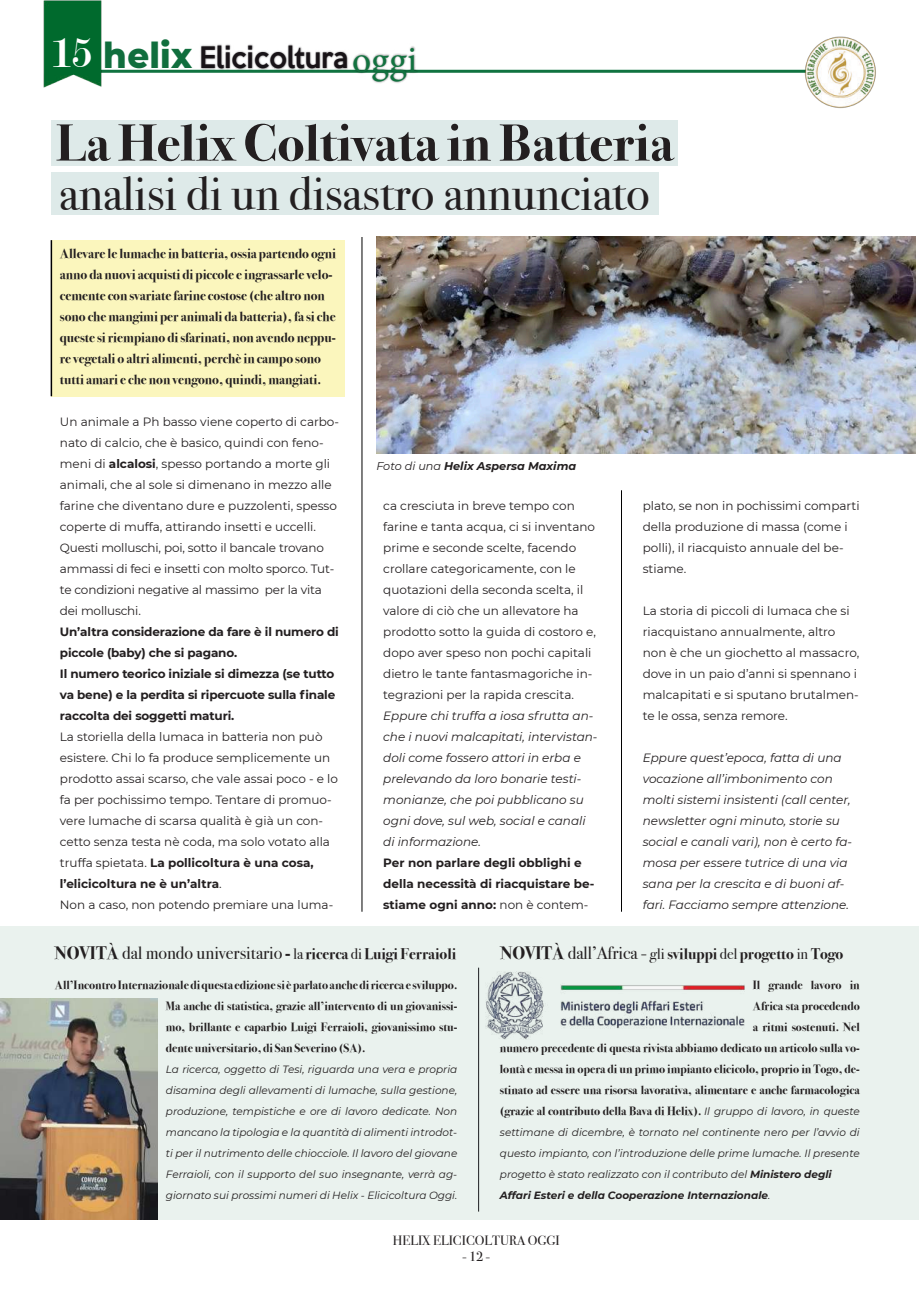
<style>
.page{position:relative;width:919px;height:1289px;background:#fff}
.page>*{position:absolute;margin:0;border:0;box-sizing:border-box;transform-origin:0 0}
.t1{font:700 52.35px "Bodoni Svty Two ITCTT";color:#231f20}
.t2{font:48.45px "Bodoni Svty Two ITCTT";color:#231f20}
.t3{font:500 27px "Keep Calm";letter-spacing:.005em;color:#181317;scale:.94 1}
.t4{font:18.15px "Bodoni Svty Two ITCTT";color:#231f20}
.t5{font:700 15.45px "Bodoni Svty Two ITCTT";color:#231f20}
.t6{font:700 13.5px/21px "Bodoni Svty Two ITCTT";color:#231f20}
.t7{font:13.5px "Bodoni Svty Two ITCTT";color:#231f20}
.t8{font:12px/21px "Montserrat";color:#231f20}
.t9{font:700 12px/21px "Bodoni Svty Two ITCTT";color:#231f20;text-align:justify}
.t10{font:italic 12px/21px "Montserrat";color:#231f20}
.t11{font:700 12px/21px "Montserrat";letter-spacing:-.015em;color:#231f20}
.t12{font:italic 700 11.25px "Montserrat";color:#231f20}
.t13{font:italic 10.5px/21px "Montserrat";color:#231f20;text-align:justify}
.s1{font-family:"Modern";font-weight:400;font-size:45px;color:#fff}
.s2{font-family:"Montserrat";font-weight:800;font-size:36px;color:#106e3d}
.s3{font-family:"Minion Pro";font-weight:400;font-size:37.5px;color:#11723f}
.s4{font-weight:700}
.s5{font-weight:400}
.s6{font-size:15.45px}
.s7{font-weight:700;font-size:15.45px}
.s8{font-size:18px}
.s9{font-weight:400;font-size:18px}
.s10{font-family:"Montserrat";font-weight:400;font-style:italic;font-size:10.5px}
</style>
<div class="page">
<hr style="left:48px;top:70px;width:773px;height:3px;background:#107340">
<img style="left:43px;top:0;width:58px;height:88px">
<img style="left:199px;top:44px;width:220px;height:39px">
<img style="left:804px;top:37px;width:72px;height:71px">
<hr style="left:361px;top:237px;width:1px;height:674px;background:#000001">
<hr style="left:621px;top:490px;width:1px;height:421px;background:#000001">
<div style="left:51px;top:240px;width:293px;height:156px;background:#fbf6bd"></div>
<hr style="left:51px;top:240px;width:1px;height:156px;background:#000001">
<div style="left:51px;top:120px;width:627px;height:46px;background:#deeae9"></div>
<div style="left:51px;top:172px;width:607px;height:42px;background:#deeae9"></div>
<img style="left:376px;top:237px;width:539px;height:216px">
<div style="left:0;top:926px;width:918px;height:293px;background:#eaf2ee"></div>
<img style="left:0;top:998px;width:157px;height:221px">
<hr style="left:478px;top:967px;width:1px;height:244px;background:#1d1f21">
<img style="left:485px;top:971px;width:260px;height:68px">
<h3 class="t3" style="left:51px;top:47px;width:391px"><span class="s1">15</span> <span class="s2">helix</span> Elicicoltura <span class="s3">oggi</span></h3>
<h1 class="t1" style="left:56px;top:112px;width:619px">La Helix Coltivata in Batteria</h1>
<h2 class="t2" style="left:59px;top:164px;width:592px">analisi di un disastro annunciato</h2>
<p class="t6" style="left:60px;top:243px;width:277px">Allevare le lumache in batteria, ossia partendo ogni anno da nuovi acquisti di piccole e ingrassarle velo&shy;cemente con svariate farine costose (che altro non sono che mangimi per animali da batteria), fa si che queste si riempiano di sfarinati, non avendo neppu&shy;re vegetali o altri alimenti, perchè in campo sono tutti amari e che non vengono, quindi, mangiati.</p>
<p class="t8" style="left:60px;top:411px;width:281px">Un animale a Ph basso viene coperto di carbo&shy;nato di calcio, che è basico, quindi con feno&shy;meni di <span class="s4">alcalosi</span>, spesso portando a morte gli animali, che al sole si dimenano in mezzo alle farine che diventano dure e puzzolenti, spesso coperte di muffa, attirando insetti e uccelli.<br>Questi molluschi, poi, sotto il bancale trovano ammassi di feci e insetti con molto sporco. Tut&shy;te condizioni negative al massimo per la vita dei molluschi.</p>
<p class="t11" style="left:60px;top:621px;width:280px">Un’altra considerazione da fare è il numero di piccole (baby) che si pagano.<br>Il numero teorico iniziale si dimezza (se tutto va bene) e la perdita si ripercuote sulla finale raccolta dei soggetti maturi.</p>
<p class="t8" style="left:60px;top:726px;width:279px">La storiella della lumaca in batteria non può esistere. Chi lo fa produce semplicemente un prodotto assai scarso, che vale assai poco - e lo fa per pochissimo tempo. Tentare di promuo&shy;vere lumache di scarsa qualità è già un con&shy;cetto senza testa nè coda, ma solo votato alla truffa spietata. <span class="s4">La pollicoltura è una cosa, l’elicicoltura ne è un’altra</span>.<br>Non a caso, non potendo premiare una luma-</p>
<p class="t12" style="left:376px;top:459px;width:201px"><span class="s5">Foto di una</span> Helix Aspersa Maxima</p>
<p class="t8" style="left:383px;top:495px;width:214px">ca cresciuta in breve tempo con farine e tanta acqua, ci si inventano prime e seconde scelte, facendo crollare categoricamente, con le quotazioni della seconda scelta, il valore di ciò che un allevatore ha prodotto sotto la guida di costoro e, dopo aver speso non pochi capitali dietro le tante fantasmagoriche in&shy;tegrazioni per la rapida crescita.</p>
<p class="t10" style="left:383px;top:705px;width:216px">Eppure chi truffa a iosa sfrutta an&shy;che i nuovi malcapitati, intervistan&shy;doli come fossero attori in erba e prelevando da loro bonarie testi&shy;monianze, che poi pubblicano su ogni dove, sul web, social e canali di informazione.</p>
<p class="t11" style="left:383px;top:852px;width:212px">Per non parlare degli obblighi e della necessità di riacquistare be&shy;stiame ogni anno: <span class="s5">non è contem-</span></p>
<p class="t8" style="left:642px;top:495px;width:218px">plato, se non in pochissimi comparti della produzione di massa (come i polli), il riacquisto annuale del be&shy;stiame.</p>
<p class="t8" style="left:642px;top:600px;width:218px">La storia di piccoli di lumaca che si riacquistano annualmente, altro non è che un giochetto al massacro, dove in un paio d’anni si spennano i malcapitati e si sputano brutalmen&shy;te le ossa, senza remore.</p>
<p class="t10" style="left:642px;top:747px;width:211px">Eppure quest’epoca, fatta di una vocazione all’imbonimento con molti sistemi insistenti (call center, newsletter ogni minuto, storie su social e canali vari), non è certo fa&shy;mosa per essere tutrice di una via sana per la crescita e di buoni af&shy;fari. Facciamo sempre attenzione.</p>
<h3 class="t4" style="left:55px;top:941px;width:403px"><span class="s4">NOVITÀ</span> dal mondo universitario <span class="s4">-</span> <span class="s6">la</span> <span class="s7">ricerca</span> <span class="s6">di</span> <span class="s7">Luigi Ferraioli</span></h3>
<p class="t9" style="left:166px;top:974px;width:293px;text-indent:-111px">All’Incontro Internazionale di questa edizione si è parlato anche di ricerca e sviluppo.<br>Ma anche di statistica, grazie all’intervento di un giovanissi&shy;mo, brillante e caparbio Luigi Ferraioli, giovanissimo stu&shy;dente universitario, di San Severino (SA).</p>
<p class="t13" style="left:166px;top:1058px;width:293px">La ricerca, oggetto di Tesi, riguarda una vera e propria disamina degli allevamenti di lumache, sulla gestione, produzione, tempistiche e ore di lavoro dedicate. Non mancano la tipologia e la quantità di alimenti introdot&shy;ti per il nutrimento delle chiocciole. Il lavoro del giovane Ferraioli, con il supporto del suo insegnante, verrà ag&shy;giornato sui prossimi numeri di Helix - Elicicoltura Oggi.</p>
<p class="t5" style="left:500px;top:944px;width:344px"><span class="s8">NOVITÀ</span> <span class="s9">dall’Africa -</span> <span class="s5">gli</span> sviluppi <span class="s5">del</span> progetto <span class="s5">in</span> Togo</p>
<p class="t9" style="left:500px;top:974px;width:361px;text-align:right">Il grande lavoro in<br>Africa sta procedendo<br>a ritmi sostenuti. Nel<br>numero precedente di questa rivista abbiamo dedicato un articolo sulla vo&shy;lontà e messa in opera di un primo impianto elicicolo, proprio in Togo, de&shy;stinato ad essere una risorsa lavorativa, alimentare e anche farmacologica (grazie al contributo della Bava di Helix). <span class="s10">Il gruppo di lavoro, in queste</span></p>
<p class="t13" style="left:500px;top:1121px;width:361px;text-align:left">settimane di dicembre, è tornato nel continente nero per l’avvio di questo impianto, con l’introduzione delle prime lumache. Il presente progetto è stato realizzato con il contributo del <span class="s4">Ministero degli Affari Esteri e della Cooperazione Internazionale</span>.</p>
<p class="t7" style="left:393px;top:1232px;width:168px">HELIX ELICICOLTURA OGGI</p>
<p class="t7" style="left:462px;top:1248px;width:29px">- 12 -</p>
</div>
